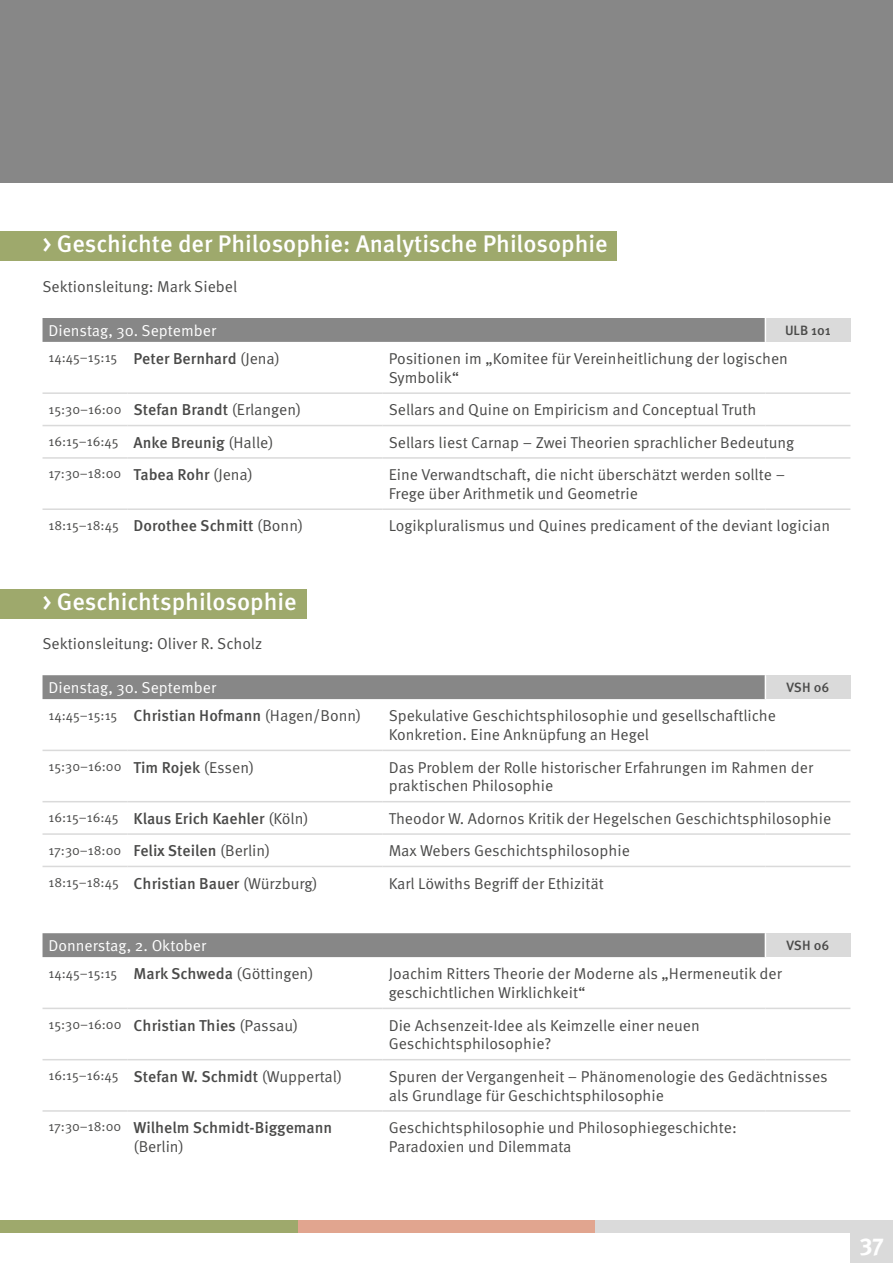
<style>
.page{position:relative;width:893px;height:1263px;background:#fff}
.page>*{position:absolute;margin:0;border:0;box-sizing:border-box;transform-origin:0 0}
.t1{font:500 24px "Meta OT";color:#fff}
.t2{font:700 24px "Meta OT";color:#fff}
.t3{font:15.75px/18.9px "Meta OT";color:#4a4a49}
.t4{font:500 15.75px/18.9px "Meta OT";color:#4a4a49}
.t5{font:15.75px "Meta OT";color:#fff}
.t6{font:13.5px "Meta OT";color:#4a4a49}
.t7{font:500 13.5px "Meta OT";color:#4a4a49}
.s1{font-weight:400;font-size:13.5px}
.s2{font-weight:400}
.s3{font-weight:500;font-size:15.75px}
.s4{font-size:15.75px}
</style>
<div class="page">
<div style="left:850px;top:1220px;width:43px;height:43px;background:#dadada"></div>
<div style="left:0;top:0;width:893px;height:183px;background:#878787"></div>
<div style="left:298px;top:1220px;width:297px;height:13px;background:#e1a58f"></div>
<div style="left:595px;top:1220px;width:298px;height:13px;background:#dadada"></div>
<div style="left:0;top:1220px;width:298px;height:13px;background:#9ea96c"></div>
<div style="left:0;top:589px;width:306px;height:30px;background:#9ea96c"></div>
<div style="left:0;top:231px;width:617px;height:29px;background:#9ea96c"></div>
<div style="left:765px;top:318px;width:85px;height:24px;background:#dadada"></div>
<hr style="left:43px;top:392px;width:85px;height:2px;background:#dadada">
<hr style="left:128px;top:392px;width:255px;height:2px;background:#dadada">
<hr style="left:383px;top:392px;width:382px;height:2px;background:#dadada">
<hr style="left:765px;top:392px;width:85px;height:2px;background:#dadada">
<hr style="left:43px;top:425px;width:85px;height:1px;background:#dadada">
<hr style="left:128px;top:425px;width:255px;height:1px;background:#dadada">
<hr style="left:383px;top:425px;width:382px;height:1px;background:#dadada">
<hr style="left:765px;top:425px;width:85px;height:1px;background:#dadada">
<hr style="left:43px;top:457px;width:85px;height:2px;background:#dadada">
<hr style="left:128px;top:457px;width:255px;height:2px;background:#dadada">
<hr style="left:383px;top:457px;width:382px;height:2px;background:#dadada">
<hr style="left:765px;top:457px;width:85px;height:2px;background:#dadada">
<hr style="left:43px;top:508px;width:85px;height:2px;background:#dadada">
<hr style="left:128px;top:508px;width:255px;height:2px;background:#dadada">
<hr style="left:383px;top:508px;width:382px;height:2px;background:#dadada">
<hr style="left:765px;top:508px;width:85px;height:2px;background:#dadada">
<div style="left:43px;top:318px;width:723px;height:24px;background:#878787"></div>
<div style="left:765px;top:675px;width:85px;height:24px;background:#dadada"></div>
<hr style="left:43px;top:750px;width:85px;height:1px;background:#dadada">
<hr style="left:128px;top:750px;width:255px;height:1px;background:#dadada">
<hr style="left:383px;top:750px;width:382px;height:1px;background:#dadada">
<hr style="left:765px;top:750px;width:85px;height:1px;background:#dadada">
<hr style="left:43px;top:801px;width:85px;height:1px;background:#dadada">
<hr style="left:128px;top:801px;width:255px;height:1px;background:#dadada">
<hr style="left:383px;top:801px;width:382px;height:1px;background:#dadada">
<hr style="left:765px;top:801px;width:85px;height:1px;background:#dadada">
<hr style="left:43px;top:833px;width:85px;height:2px;background:#dadada">
<hr style="left:128px;top:833px;width:255px;height:2px;background:#dadada">
<hr style="left:383px;top:833px;width:382px;height:2px;background:#dadada">
<hr style="left:765px;top:833px;width:85px;height:2px;background:#dadada">
<hr style="left:43px;top:866px;width:85px;height:1px;background:#dadada">
<hr style="left:128px;top:866px;width:255px;height:1px;background:#dadada">
<hr style="left:383px;top:866px;width:382px;height:1px;background:#dadada">
<hr style="left:765px;top:866px;width:85px;height:1px;background:#dadada">
<div style="left:43px;top:675px;width:723px;height:24px;background:#878787"></div>
<div style="left:765px;top:933px;width:85px;height:24px;background:#dadada"></div>
<hr style="left:43px;top:1008px;width:85px;height:1px;background:#dadada">
<hr style="left:128px;top:1008px;width:255px;height:1px;background:#dadada">
<hr style="left:383px;top:1008px;width:382px;height:1px;background:#dadada">
<hr style="left:765px;top:1008px;width:85px;height:1px;background:#dadada">
<hr style="left:43px;top:1059px;width:85px;height:1px;background:#dadada">
<hr style="left:128px;top:1059px;width:255px;height:1px;background:#dadada">
<hr style="left:383px;top:1059px;width:382px;height:1px;background:#dadada">
<hr style="left:765px;top:1059px;width:85px;height:1px;background:#dadada">
<hr style="left:43px;top:1110px;width:85px;height:2px;background:#dadada">
<hr style="left:128px;top:1110px;width:255px;height:2px;background:#dadada">
<hr style="left:383px;top:1110px;width:382px;height:2px;background:#dadada">
<hr style="left:765px;top:1110px;width:85px;height:2px;background:#dadada">
<div style="left:43px;top:933px;width:723px;height:24px;background:#878787"></div>
<h1 class="t1" style="left:43px;top:229px;width:567px">&gt; Geschichte der Philosophie: Analytische Philosophie</h1>
<p class="t3" style="left:43px;top:277px;width:196px">Sektionsleitung: Mark Siebel</p>
<p class="t5" style="left:49px;top:321px;width:169px">Dienstag, 30. September</p>
<p class="t7" style="left:785px;top:322px;width:47px">ULB 101</p>
<p class="t4" style="left:49px;top:349px;width:233px"><span class="s1">14:45–15:15</span> Peter Bernhard <span class="s2">(Jena)</span></p>
<p class="t3" style="left:389px;top:349px;width:401px">Positionen im „Komitee für Vereinheitlichung der logischen<br>Symbolik“</p>
<p class="t4" style="left:49px;top:401px;width:254px"><span class="s1">15:30–16:00</span> Stefan Brandt <span class="s2">(Erlangen)</span></p>
<p class="t3" style="left:389px;top:401px;width:369px">Sellars and Quine on Empiricism and Conceptual Truth</p>
<p class="t6" style="left:49px;top:433px;width:227px">16:15–16:45 <span class="s3">Anke Breunig</span> <span class="s4">(Halle)</span></p>
<p class="t3" style="left:389px;top:433px;width:407px">Sellars liest Carnap – Zwei Theorien sprachlicher Bedeutung</p>
<p class="t6" style="left:49px;top:466px;width:206px">17:30–18:00 <span class="s3">Tabea Rohr</span> <span class="s4">(Jena)</span></p>
<p class="t3" style="left:389px;top:465px;width:398px">Eine Verwandtschaft, die nicht überschätzt werden sollte –<br>Frege über Arithmetik und Geometrie</p>
<p class="t4" style="left:49px;top:517px;width:256px"><span class="s1">18:15–18:45</span> Dorothee Schmitt <span class="s2">(Bonn)</span></p>
<p class="t3" style="left:389px;top:517px;width:443px">Logikpluralismus und Quines predicament of the deviant logician</p>
<h1 class="t1" style="left:43px;top:586px;width:256px">&gt; Geschichtsphilosophie</h1>
<p class="t3" style="left:43px;top:635px;width:221px">Sektionsleitung: Oliver R. Scholz</p>
<p class="t5" style="left:49px;top:678px;width:169px">Dienstag, 30. September</p>
<p class="t7" style="left:787px;top:679px;width:44px">VSH 06</p>
<p class="t4" style="left:49px;top:706px;width:314px"><span class="s1">14:45–15:15</span> Christian Hofmann <span class="s2">(Hagen/Bonn)</span></p>
<p class="t3" style="left:389px;top:706px;width:389px">Spekulative Geschichtsphilosophie und gesellschaftliche<br>Konkretion. Eine Anknüpfung an Hegel</p>
<p class="t6" style="left:49px;top:758px;width:207px">15:30–16:00 <span class="s3">Tim Rojek</span> <span class="s4">(Essen)</span></p>
<p class="t3" style="left:389px;top:758px;width:426px">Das Problem der Rolle historischer Erfahrungen im Rahmen der praktischen Philosophie</p>
<p class="t4" style="left:49px;top:809px;width:262px"><span class="s1">16:15–16:45</span> Klaus Erich Kaehler <span class="s2">(Köln)</span></p>
<p class="t3" style="left:389px;top:809px;width:444px">Theodor W. Adornos Kritik der Hegelschen Geschichtsphilosophie</p>
<p class="t4" style="left:49px;top:841px;width:223px"><span class="s1">17:30–18:00</span> Felix Steilen <span class="s2">(Berlin)</span></p>
<p class="t3" style="left:389px;top:841px;width:243px">Max Webers Geschichtsphilosophie</p>
<p class="t4" style="left:49px;top:874px;width:271px"><span class="s1">18:15–18:45</span> Christian Bauer <span class="s2">(Würzburg)</span></p>
<p class="t3" style="left:389px;top:874px;width:217px">Karl Löwiths Begriff der Ethizität</p>
<p class="t5" style="left:49px;top:936px;width:159px">Donnerstag, 2. Oktober</p>
<p class="t7" style="left:787px;top:937px;width:44px">VSH 06</p>
<p class="t6" style="left:49px;top:965px;width:266px">14:45–15:15 <span class="s3">Mark Schweda</span> <span class="s4">(Göttingen)</span></p>
<p class="t3" style="left:389px;top:964px;width:395px">Joachim Ritters Theorie der Moderne als „Hermeneutik der geschichtlichen Wirklichkeit“</p>
<p class="t4" style="left:49px;top:1016px;width:251px"><span class="s1">15:30–16:00</span> Christian Thies <span class="s2">(Passau)</span></p>
<p class="t3" style="left:389px;top:1016px;width:313px">Die Achsenzeit-Idee als Keimzelle einer neuen<br>Geschichtsphilosophie?</p>
<p class="t4" style="left:49px;top:1067px;width:295px"><span class="s1">16:15–16:45</span> Stefan W. Schmidt <span class="s2">(Wuppertal)</span></p>
<p class="t3" style="left:389px;top:1067px;width:441px">Spuren der Vergangenheit – Phänomenologie des Gedächtnisses als Grundlage für Geschichtsphilosophie</p>
<p class="t4" style="left:134px;top:1118px;width:200px;text-indent:-85px"><span class="s1">17:30–18:00</span> Wilhelm Schmidt-Biggemann <span class="s2">(Berlin)</span></p>
<p class="t3" style="left:389px;top:1118px;width:350px">Geschichtsphilosophie und Philosophiegeschichte:<br>Paradoxien und Dilemmata</p>
<h1 class="t2" style="left:859px;top:1227px;width:26px">37</h1>
</div>
